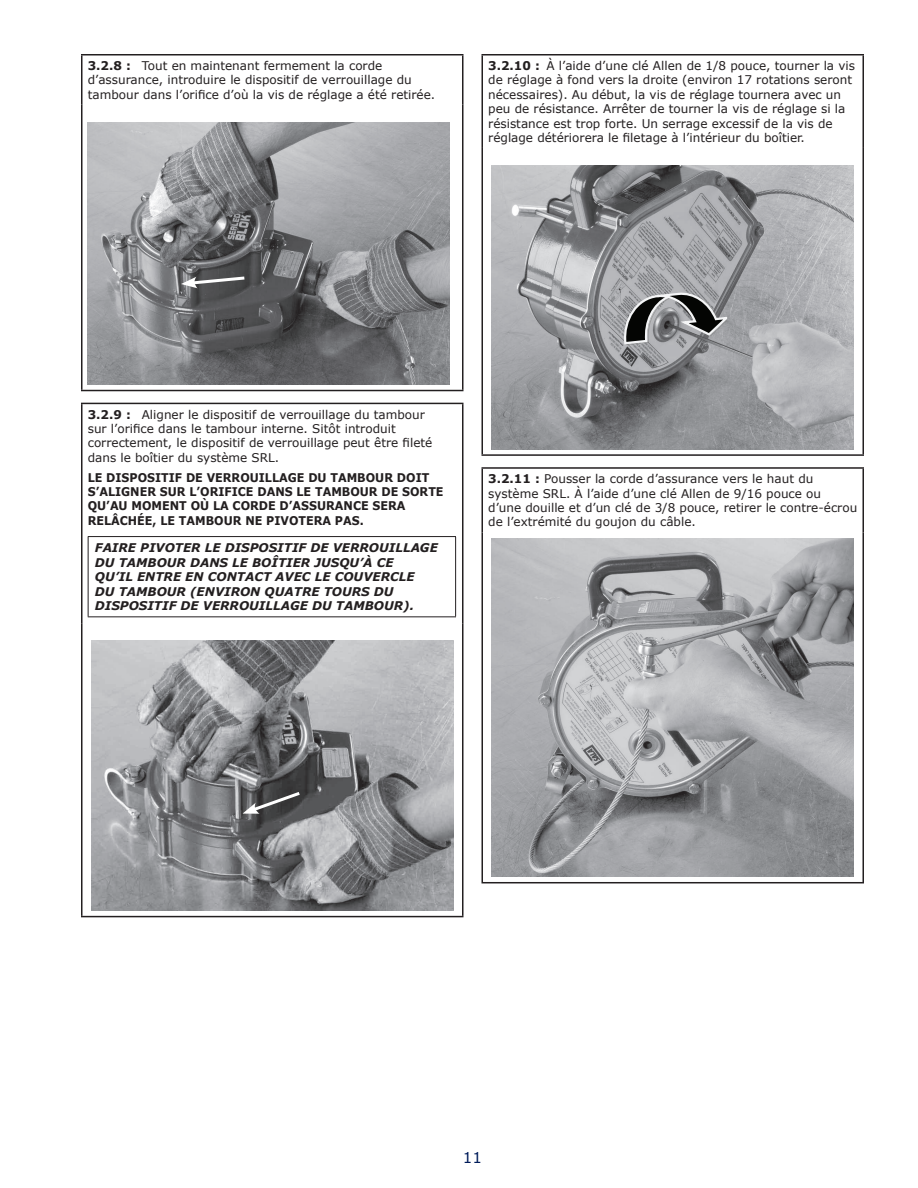
<style>
.page{position:relative;width:918px;height:1188px;background:#fff}
.page>*{position:absolute;margin:0;border:0;box-sizing:border-box;transform-origin:0 0}
.t1{font:15px "Verdana";color:#011c5a}
.t2{font:12px/14.4px "Verdana";color:#231f20}
.t3{font:italic 700 12px/14.4px "Verdana";color:#231f20}
.t4{font:700 12px/14.4px "Verdana";color:#231f20;scale:.93 1}
.s1{font-weight:700}
</style>
<div class="page">
<hr style="left:81px;top:54px;width:383px;height:2px;background:#231f20">
<hr style="left:81px;top:56px;width:1px;height:49px;background:#231f20">
<hr style="left:462px;top:56px;width:2px;height:49px;background:#231f20">
<hr style="left:81px;top:105px;width:1px;height:285px;background:#231f20">
<hr style="left:462px;top:105px;width:2px;height:285px;background:#231f20">
<hr style="left:81px;top:390px;width:383px;height:1px;background:#231f20">
<img style="left:88px;top:122px;width:362px;height:263px">
<svg style="left:181px;top:275px;width:67px;height:13px"></svg>
<hr style="left:81px;top:403px;width:383px;height:1px;background:#231f20">
<hr style="left:81px;top:404px;width:1px;height:219px;background:#231f20">
<hr style="left:462px;top:404px;width:2px;height:219px;background:#231f20">
<hr style="left:81px;top:623px;width:1px;height:293px;background:#231f20">
<hr style="left:462px;top:623px;width:2px;height:293px;background:#231f20">
<hr style="left:81px;top:916px;width:383px;height:1px;background:#231f20">
<hr style="left:88px;top:536px;width:368px;height:1px;background:#231f20">
<hr style="left:88px;top:537px;width:1px;height:79px;background:#231f20">
<hr style="left:455px;top:537px;width:1px;height:79px;background:#231f20">
<hr style="left:88px;top:616px;width:368px;height:1px;background:#231f20">
<img style="left:91px;top:641px;width:362px;height:270px">
<svg style="left:243px;top:790px;width:60px;height:24px"></svg>
<hr style="left:482px;top:54px;width:382px;height:2px;background:#231f20">
<hr style="left:482px;top:56px;width:1px;height:92px;background:#231f20">
<hr style="left:862px;top:56px;width:2px;height:92px;background:#231f20">
<hr style="left:482px;top:148px;width:1px;height:306px;background:#231f20">
<hr style="left:862px;top:148px;width:2px;height:306px;background:#231f20">
<hr style="left:482px;top:454px;width:382px;height:2px;background:#231f20">
<img style="left:492px;top:166px;width:362px;height:283px">
<svg style="left:618px;top:286px;width:110px;height:60px;background:#7f8182"></svg>
<hr style="left:482px;top:467px;width:382px;height:2px;background:#231f20">
<hr style="left:482px;top:469px;width:1px;height:63px;background:#231f20">
<hr style="left:862px;top:469px;width:2px;height:63px;background:#231f20">
<hr style="left:482px;top:532px;width:1px;height:350px;background:#231f20">
<hr style="left:862px;top:532px;width:2px;height:350px;background:#231f20">
<hr style="left:482px;top:882px;width:382px;height:1px;background:#231f20">
<img style="left:492px;top:538px;width:362px;height:339px">
<p class="t2" style="left:88px;top:58px;width:349px"><span class="s1">3.2.8 :</span> Tout en maintenant fermement la corde d’assurance, introduire le dispositif de verrouillage du tambour dans l’orifice d’où la vis de réglage a été retirée.</p>
<p class="t2" style="left:488px;top:58px;width:368px"><span class="s1">3.2.10 :</span> À l’aide d’une clé Allen de 1/8 pouce, tourner la vis de réglage à fond vers la droite (environ 17 rotations seront nécessaires). Au début, la vis de réglage tournera avec un peu de résistance. Arrêter de tourner la vis de réglage si la résistance est trop forte. Un serrage excessif de la vis de réglage détériorera le filetage à l’intérieur du boîtier.</p>
<p class="t2" style="left:88px;top:407px;width:346px"><span class="s1">3.2.9 :</span> Aligner le dispositif de verrouillage du tambour sur l’orifice dans le tambour interne. Sitôt introduit correctement, le dispositif de verrouillage peut être fileté dans le boîtier du système SRL.</p>
<p class="t4" style="left:88px;top:470px;width:384px">LE DISPOSITIF DE VERROUILLAGE DU TAMBOUR DOIT S’ALIGNER SUR L’ORIFICE DANS LE TAMBOUR DE SORTE QU’AU MOMENT OÙ LA CORDE D’ASSURANCE SERA RELÂCHÉE, LE TAMBOUR NE PIVOTERA PAS.</p>
<p class="t3" style="left:95px;top:541px;width:345px">FAIRE PIVOTER LE DISPOSITIF DE VERROUILLAGE DU TAMBOUR DANS LE BOÎTIER JUSQU’À CE<br>QU’IL ENTRE EN CONTACT AVEC LE COUVERCLE<br>DU TAMBOUR (ENVIRON QUATRE TOURS DU DISPOSITIF DE VERROUILLAGE DU TAMBOUR).</p>
<p class="t2" style="left:488px;top:471px;width:371px"><span class="s1">3.2.11 :</span> Pousser la corde d’assurance vers le haut du système SRL. À l’aide d’une clé Allen de 9/16 pouce ou<br>d’une douille et d’un clé de 3/8 pouce, retirer le contre‑écrou de l’extrémité du goujon du câble.</p>
<p class="t1" style="left:463px;top:1148px;width:21px">11</p>
</div>
